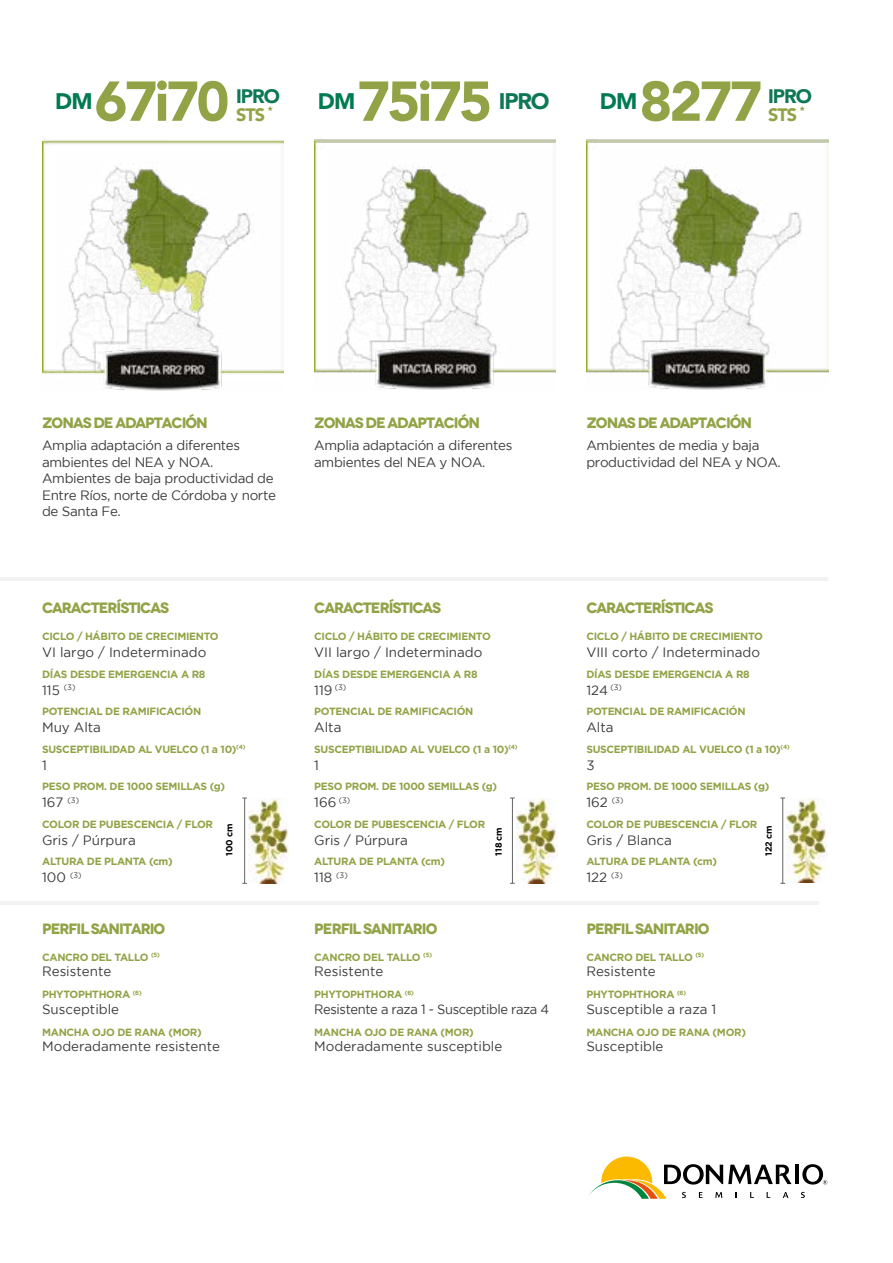
<style>
.page{position:relative;width:893px;height:1263px;background:#fff}
.page>*{position:absolute;margin:0;border:0;box-sizing:border-box;transform-origin:0 0}
.t1{font:900 55.5px "Avenir";letter-spacing:-.05em;color:#91a346}
.t2{font:900 22.5px "Avenir";color:#007a52}
.t3{font:900 22.5px "Avenir";color:#0d7855}
.t4{font:900 19.5px "Avenir";letter-spacing:-.05em;color:#0d7855}
.t5{font:900 18px "Avenir";letter-spacing:-.05em;color:#91a346}
.t6{font:700 expanded 15px "Novecento";letter-spacing:-.07em;color:#91a346}
.t7{font:13.5px "Gotham";color:#3c3c3b}
.t8{font:13.5px/16.5px "Gotham";letter-spacing:-.025em;color:#3c3c3b}
.t9{font:13.5px "Gotham";letter-spacing:-.03em;color:#3c3c3b;scale:.96 1}
.t10{font:700 10.5px "Gotham";letter-spacing:-.03em;color:#91a346}
.t11{font:900 10.5px "Avenir";color:#91a346}
.t12{font:700 9px "Gotham";letter-spacing:-.005em;color:#000}
</style>
<div class="page">
<hr style="left:0;top:578px;width:827px;height:3px;background:#f2f2f2">
<hr style="left:0;top:902px;width:819px;height:3px;background:#f2f2f2">
<hr style="left:244px;top:798px;width:1px;height:85px;background:#646363">
<img style="left:249px;top:798px;width:40px;height:85px">
<hr style="left:512px;top:798px;width:1px;height:85px;background:#646363">
<img style="left:516px;top:798px;width:41px;height:85px">
<hr style="left:782px;top:798px;width:1px;height:85px;background:#646363">
<img style="left:787px;top:798px;width:40px;height:84px">
<img style="left:42px;top:139px;width:242px;height:251px">
<img style="left:314px;top:139px;width:242px;height:251px">
<img style="left:586px;top:139px;width:242px;height:251px">
<hr style="left:795px;top:1165px;width:4px;height:19px;background:#000">
<svg style="left:802px;top:1164px;width:25px;height:20px"></svg>
<svg style="left:589px;top:1156px;width:202px;height:43px"></svg>
<svg style="left:801px;top:1192px;width:4px;height:6px"></svg>
<h1 class="t1" style="left:95px;top:54px;width:136px">67i70</h1>
<h2 class="t2" style="left:55px;top:82px;width:39px">DM</h2>
<h3 class="t4" style="left:236px;top:79px;width:45px">IPRO</h3>
<p class="t11" style="left:268px;top:101px;width:7px">*</p>
<h3 class="t5" style="left:236px;top:99px;width:31px">STS</h3>
<h1 class="t1" style="left:357px;top:54px;width:136px">75i75</h1>
<h2 class="t2" style="left:318px;top:82px;width:39px">DM</h2>
<h2 class="t3" style="left:499px;top:82px;width:52px">IPRO</h2>
<h1 class="t1" style="left:639px;top:54px;width:125px">8277</h1>
<h3 class="t4" style="left:768px;top:79px;width:45px">IPRO</h3>
<p class="t11" style="left:800px;top:101px;width:7px">*</p>
<h2 class="t2" style="left:600px;top:82px;width:39px">DM</h2>
<h3 class="t5" style="left:768px;top:99px;width:31px">STS</h3>
<h3 class="t6" style="left:42px;top:413px;width:167px">ZONAS DE ADAPTACIÓN</h3>
<h3 class="t6" style="left:314px;top:413px;width:167px">ZONAS DE ADAPTACIÓN</h3>
<h3 class="t6" style="left:586px;top:413px;width:167px">ZONAS DE ADAPTACIÓN</h3>
<p class="t8" style="left:42px;top:437px;width:235px">Amplia adaptación a diferentes ambientes del NEA y NOA.<br>Ambientes de baja productividad de<br>Entre Ríos, norte de Córdoba y norte de Santa Fe.</p>
<p class="t8" style="left:314px;top:437px;width:200px">Amplia adaptación a diferentes ambientes del NEA y NOA.</p>
<p class="t8" style="left:586px;top:437px;width:196px">Ambientes de media y baja productividad del NEA y NOA.</p>
<h3 class="t6" style="left:42px;top:598px;width:129px">CARACTERÍSTICAS</h3>
<h3 class="t6" style="left:314px;top:598px;width:129px">CARACTERÍSTICAS</h3>
<h3 class="t6" style="left:586px;top:598px;width:129px">CARACTERÍSTICAS</h3>
<p class="t10" style="left:314px;top:630px;width:178px">CICLO / HÁBITO DE CRECIMIENTO</p>
<p class="t10" style="left:314px;top:667px;width:165px">DÍAS DESDE EMERGENCIA A R8</p>
<p class="t10" style="left:314px;top:705px;width:161px">POTENCIAL DE RAMIFICACIÓN</p>
<p class="t10" style="left:314px;top:742px;width:205px">SUSCEPTIBILIDAD AL VUELCO (1 a 10)<sup>(4)</sup></p>
<p class="t10" style="left:314px;top:780px;width:184px">PESO PROM. DE 1000 SEMILLAS (g)</p>
<p class="t10" style="left:314px;top:817px;width:172px">COLOR DE PUBESCENCIA / FLOR</p>
<p class="t10" style="left:314px;top:855px;width:132px">ALTURA DE PLANTA (cm)</p>
<p class="t10" style="left:586px;top:630px;width:178px">CICLO / HÁBITO DE CRECIMIENTO</p>
<p class="t10" style="left:586px;top:667px;width:165px">DÍAS DESDE EMERGENCIA A R8</p>
<p class="t10" style="left:586px;top:705px;width:161px">POTENCIAL DE RAMIFICACIÓN</p>
<p class="t10" style="left:586px;top:742px;width:205px">SUSCEPTIBILIDAD AL VUELCO (1 a 10)<sup>(4)</sup></p>
<p class="t10" style="left:586px;top:780px;width:184px">PESO PROM. DE 1000 SEMILLAS (g)</p>
<p class="t10" style="left:586px;top:817px;width:172px">COLOR DE PUBESCENCIA / FLOR</p>
<p class="t10" style="left:586px;top:855px;width:132px">ALTURA DE PLANTA (cm)</p>
<p class="t10" style="left:42px;top:630px;width:178px">CICLO / HÁBITO DE CRECIMIENTO</p>
<p class="t10" style="left:42px;top:667px;width:165px">DÍAS DESDE EMERGENCIA A R8</p>
<p class="t10" style="left:42px;top:705px;width:161px">POTENCIAL DE RAMIFICACIÓN</p>
<p class="t10" style="left:42px;top:742px;width:205px">SUSCEPTIBILIDAD AL VUELCO (1 a 10)<sup>(4)</sup></p>
<p class="t10" style="left:42px;top:780px;width:184px">PESO PROM. DE 1000 SEMILLAS (g)</p>
<p class="t10" style="left:42px;top:817px;width:172px">COLOR DE PUBESCENCIA / FLOR</p>
<p class="t10" style="left:42px;top:855px;width:132px">ALTURA DE PLANTA (cm)</p>
<p class="t7" style="left:42px;top:645px;width:166px">VI largo / Indeterminado</p>
<p class="t7" style="left:42px;top:682px;width:35px">115 <sup>(3)</sup></p>
<p class="t7" style="left:42px;top:720px;width:60px">Muy Alta</p>
<p class="t7" style="left:42px;top:757px;width:6px">1</p>
<p class="t7" style="left:42px;top:795px;width:38px">167 <sup>(3)</sup></p>
<p class="t7" style="left:42px;top:832px;width:95px">Gris / Púrpura</p>
<p class="t7" style="left:42px;top:870px;width:41px">100 <sup>(3)</sup></p>
<p class="t7" style="left:314px;top:645px;width:170px">VII largo / Indeterminado</p>
<p class="t7" style="left:314px;top:682px;width:34px">119 <sup>(3)</sup></p>
<p class="t7" style="left:314px;top:720px;width:29px">Alta</p>
<p class="t7" style="left:314px;top:757px;width:6px">1</p>
<p class="t7" style="left:314px;top:795px;width:37px">166 <sup>(3)</sup></p>
<p class="t7" style="left:314px;top:832px;width:95px">Gris / Púrpura</p>
<p class="t7" style="left:314px;top:870px;width:35px">118 <sup>(3)</sup></p>
<p class="t7" style="left:586px;top:645px;width:175px">VIII corto / Indeterminado</p>
<p class="t7" style="left:586px;top:682px;width:37px">124 <sup>(3)</sup></p>
<p class="t7" style="left:586px;top:720px;width:29px">Alta</p>
<p class="t7" style="left:586px;top:757px;width:10px">3</p>
<p class="t7" style="left:586px;top:795px;width:38px">162 <sup>(3)</sup></p>
<p class="t7" style="left:586px;top:832px;width:87px">Gris / Blanca</p>
<p class="t7" style="left:586px;top:870px;width:38px">122 <sup>(3)</sup></p>
<p class="t12" style="left:223px;top:856px;width:34px;rotate:-90deg">100 cm</p>
<p class="t12" style="left:493px;top:856px;width:30px;rotate:-90deg">118 cm</p>
<p class="t12" style="left:763px;top:856px;width:32px;rotate:-90deg">122 cm</p>
<h3 class="t6" style="left:42px;top:920px;width:125px">PERFIL SANITARIO</h3>
<h3 class="t6" style="left:314px;top:920px;width:125px">PERFIL SANITARIO</h3>
<h3 class="t6" style="left:586px;top:920px;width:125px">PERFIL SANITARIO</h3>
<p class="t10" style="left:42px;top:950px;width:119px">CANCRO DEL TALLO <sup>(5)</sup></p>
<p class="t10" style="left:42px;top:987px;width:101px">PHYTOPHTHORA <sup>(6)</sup></p>
<p class="t10" style="left:42px;top:1025px;width:161px">MANCHA OJO DE RANA (MOR)</p>
<p class="t7" style="left:42px;top:964px;width:71px">Resistente</p>
<p class="t7" style="left:42px;top:1002px;width:79px">Susceptible</p>
<p class="t7" style="left:42px;top:1039px;width:179px">Moderadamente resistente</p>
<p class="t10" style="left:314px;top:950px;width:119px">CANCRO DEL TALLO <sup>(5)</sup></p>
<p class="t10" style="left:314px;top:987px;width:101px">PHYTOPHTHORA <sup>(6)</sup></p>
<p class="t10" style="left:314px;top:1025px;width:161px">MANCHA OJO DE RANA (MOR)</p>
<p class="t7" style="left:314px;top:964px;width:71px">Resistente</p>
<p class="t9" style="left:314px;top:1002px;width:246px">Resistente a raza 1 - Susceptible raza 4</p>
<p class="t7" style="left:314px;top:1039px;width:190px">Moderadamente susceptible</p>
<p class="t10" style="left:586px;top:950px;width:119px">CANCRO DEL TALLO <sup>(5)</sup></p>
<p class="t10" style="left:586px;top:987px;width:101px">PHYTOPHTHORA <sup>(6)</sup></p>
<p class="t10" style="left:586px;top:1025px;width:161px">MANCHA OJO DE RANA (MOR)</p>
<p class="t7" style="left:586px;top:964px;width:71px">Resistente</p>
<p class="t7" style="left:586px;top:1002px;width:131px">Susceptible a raza 1</p>
<p class="t7" style="left:586px;top:1039px;width:79px">Susceptible</p>
</div>
